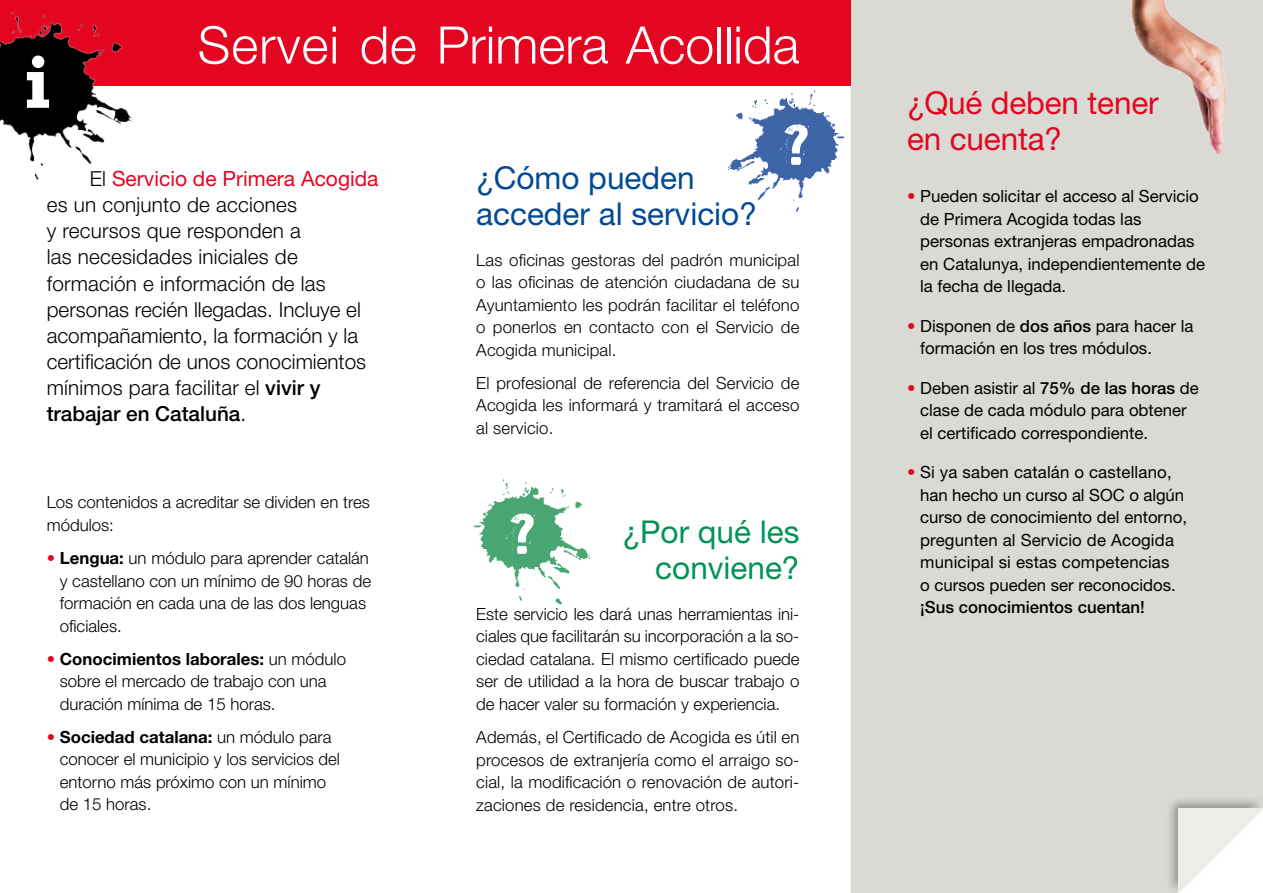
<style>
.page{position:relative;width:1263px;height:893px;background:#fff}
.page>*{position:absolute;margin:0;border:0;box-sizing:border-box;transform-origin:0 0}
.t1{font:700 75.6px "Rockwell";color:#fff}
.t2{font:54.45px "PF Fuel Pro";color:#fff;scale:1.5 1}
.t3{font:300 51.75px "Helvetica Neue LT Std";color:#fff}
.t4{font:31.5px/36px "Helvetica Neue LT Std";color:#004994}
.t5{font:31.5px/36px "Helvetica Neue LT Std";letter-spacing:-.005em;color:#e40521}
.t6{font:31.5px/36px "Helvetica Neue LT Std";color:#009353;text-align:right}
.t7{font:21px "Helvetica Neue LT Std";color:#e40521}
.t8{font:300 20.7px/26.1px "Helvetica Neue LT Std";letter-spacing:.01em;color:#000}
.t9{font:300 16.8px/22.5px "Helvetica Neue LT Std";color:#000}
.t10{font:16.8px/22.5px "Helvetica Neue LT Std";color:#000}
.t11{font:500 16.8px "Helvetica Neue LT Std";color:#000}
.s1{font-weight:300;font-size:20.7px;color:#000}
.s2{font-weight:500}
.s3{font-weight:700;color:#e40521}
.s4{font-weight:700}
</style>
<div class="page">
<img style="left:719px;top:85px;width:131px;height:127px">
<div style="left:749px;top:203px;width:20px;height:17px;background:#fff;border-radius:50%"></div>
<div style="left:850px;top:0;width:413px;height:893px;background:#dad9d3"></div>
<div style="left:0;top:0;width:850px;height:85px;background:#e40521"></div>
<img style="left:0;top:12px;width:134px;height:168px">
<img style="left:473px;top:479px;width:117px;height:126px">
<div style="left:47px;top:167px;width:331px;height:647px;background:#fff"></div>
<div style="left:1166px;top:796px;width:97px;height:97px;background:#000;opacity:.35"></div>
<img style="left:1103px;top:0;width:132px;height:154px">
<svg style="left:1178px;top:808px;width:85px;height:85px"></svg>
<h1 class="t1" style="left:24px;top:37px;width:28px">i</h1>
<h3 class="t3" style="left:198px;top:13px;width:603px">Servei de Primera Acollida</h3>
<p class="t7" style="left:90px;top:166px;width:290px"><span class="s1">El</span> Servicio de Primera Acogida</p>
<p class="t8" style="left:47px;top:191px;width:321px">es un conjunto de acciones<br>y recursos que responden a<br>las necesidades iniciales de formación e información de las personas recién llegadas. Incluye el acompañamiento, la formación y la certificación de unos conocimientos mínimos para facilitar el <span class="s2">vivir y trabajar en Cataluña</span>.</p>
<p class="t9" style="left:47px;top:491px;width:325px">Los contenidos a acreditar se dividen en tres módulos:</p>
<p class="t9" style="left:60px;top:546px;width:313px;text-indent:-13px"><span class="s3">•</span> <span class="s4">Lengua:</span> un módulo para aprender catalán y castellano con un mínimo de 90 horas de formación en cada una de las dos lenguas oficiales.</p>
<p class="t9" style="left:60px;top:647px;width:288px;text-indent:-13px"><span class="s3">•</span> <span class="s4">Conocimientos laborales:</span> un módulo sobre el mercado de trabajo con una duración mínima de 15 horas.</p>
<p class="t9" style="left:60px;top:725px;width:282px;text-indent:-13px"><span class="s3">•</span> <span class="s4">Sociedad catalana:</span> un módulo para conocer el municipio y los servicios del entorno más próximo con un mínimo de 15 horas.</p>
<h2 class="t2" style="left:778px;top:106px;width:26px">?</h2>
<h3 class="t4" style="left:476px;top:159px;width:282px">¿Cómo pueden acceder al servicio?</h3>
<p class="t9" style="left:476px;top:248px;width:325px;text-align:justify">Las oficinas gestoras del padrón municipal o las oficinas de atención ciudadana de su Ayuntamiento les podrán facilitar el teléfono o ponerlos en contacto con el Servicio de Acogida municipal.</p>
<p class="t9" style="left:476px;top:371px;width:325px;text-align:justify">El profesional de referencia del Servicio de Acogida les informará y tramitará el acceso al servicio.</p>
<h2 class="t2" style="left:504px;top:495px;width:26px">?</h2>
<h3 class="t6" style="left:623px;top:514px;width:178px">¿Por qué les conviene?</h3>
<p class="t9" style="left:476px;top:602px;width:325px;text-align:justify">Este servicio les dará unas herramientas ini&shy;ciales que facilitarán su incorporación a la so&shy;ciedad catalana. El mismo certificado puede ser de utilidad a la hora de buscar trabajo o de hacer valer su formación y experiencia.</p>
<p class="t9" style="left:476px;top:725px;width:325px;text-align:justify">Además, el Certificado de Acogida es útil en procesos de extranjería como el arraigo so&shy;cial, la modificación o renovación de autori&shy;zaciones de residencia, entre otros.</p>
<h3 class="t5" style="left:907px;top:84px;width:253px">¿qué deben tener en cuenta?</h3>
<p class="t10" style="left:920px;top:185px;width:287px;text-indent:-13px"><span class="s3">•</span> Pueden solicitar el acceso al Servicio de Primera Acogida todas las personas extranjeras empadronadas en Catalunya, independientemente de la fecha de llegada.</p>
<p class="t10" style="left:920px;top:314px;width:275px;text-indent:-13px"><span class="s3">•</span> disponen de <span class="s2">dos años</span> para hacer la formación en los tres módulos.</p>
<p class="t10" style="left:920px;top:376px;width:280px;text-indent:-13px"><span class="s3">•</span> deben asistir al <span class="s2">75% de las horas</span> de clase de cada módulo para obtener el certificado correspondiente.</p>
<p class="t10" style="left:920px;top:461px;width:268px;text-indent:-13px"><span class="s3">•</span> Si ya saben catalán o castellano, han hecho un curso al SOC o algún curso de conocimiento del entorno, pregunten al Servicio de Acogida municipal si estas competencias<br>o cursos pueden ser reconocidos.</p>
<p class="t11" style="left:920px;top:597px;width:226px">¡Sus conocimientos cuentan!</p>
</div>
